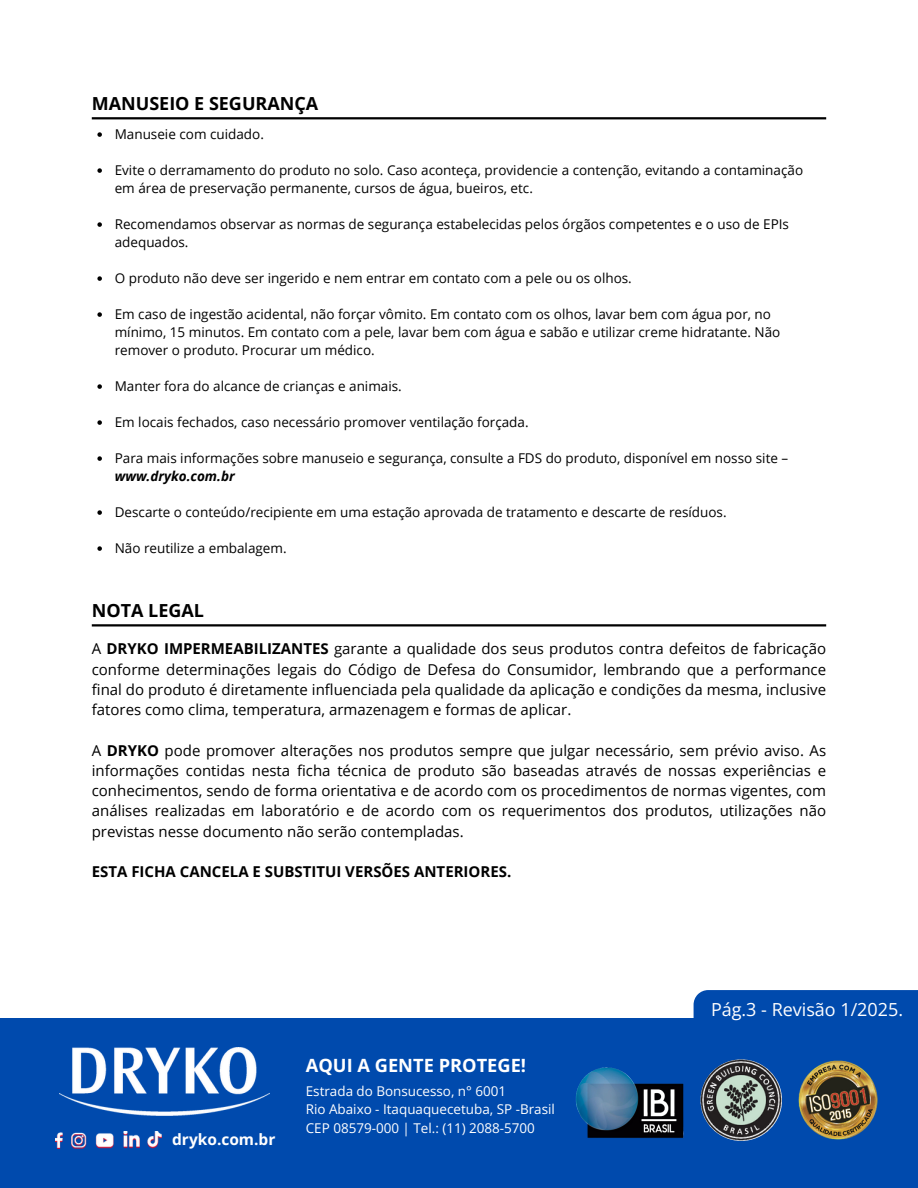
<style>
.page{position:relative;width:918px;height:1188px;background:#fff}
.page>*{position:absolute;margin:0;border:0;box-sizing:border-box;transform-origin:0 0}
.t1{font:700 18.3px "Open Sans";color:#fff}
.t2{font:700 18px "Open Sans";color:#000}
.t3{font:18px "Open Sans";color:#fff}
.t4{font:700 15.45px "Open Sans";color:#fff}
.t5{font:15px/20.2px "Open Sans";color:#000;text-align:justify}
.t6{font:700 15px "Open Sans";color:#000}
.t7{font:13.5px/18px "Open Sans";color:#000}
.t8{font:13.5px "Open Sans";color:#fff}
.s1{font-weight:700;font-style:italic}
.s2{font-weight:700}
</style>
<div class="page">
<div style="left:0;top:1019px;width:918px;height:169px;background:#004aad"></div>
<img style="left:56px;top:1147px;width:100px;height:1px">
<img style="left:798px;top:1060px;width:80px;height:80px">
<img style="left:701px;top:1059px;width:81px;height:82px">
<img style="left:575px;top:1067px;width:109px;height:71px">
<div style="left:694px;top:990px;width:224px;height:29px;background:#004aad"></div>
<img style="left:55px;top:1132px;width:107px;height:15px">
<img style="left:59px;top:1048px;width:211px;height:67px">
<hr style="left:92px;top:624px;width:734px;height:3px;background:#000">
<hr style="left:92px;top:117px;width:734px;height:2px;background:#000">
<svg style="left:97px;top:132px;width:5px;height:5px"></svg>
<svg style="left:97px;top:168px;width:5px;height:5px"></svg>
<svg style="left:97px;top:222px;width:5px;height:5px"></svg>
<svg style="left:97px;top:276px;width:5px;height:5px"></svg>
<svg style="left:97px;top:312px;width:5px;height:5px"></svg>
<svg style="left:97px;top:384px;width:5px;height:5px"></svg>
<svg style="left:97px;top:420px;width:5px;height:5px"></svg>
<svg style="left:97px;top:456px;width:5px;height:5px"></svg>
<svg style="left:97px;top:510px;width:5px;height:5px"></svg>
<svg style="left:97px;top:546px;width:5px;height:5px"></svg>
<p class="t2" style="left:92px;top:91px;width:228px">MANUSEIO E SEGURANÇA</p>
<p class="t7" style="left:115px;top:125px;width:151px">Manuseie com cuidado.</p>
<h1 class="t7" style="left:115px;top:161px;width:690px">Evite o derramamento do produto no solo. Caso aconteça, providencie a contenção, evitando a contaminação em área de preservação permanente, cursos de água, bueiros, etc.</h1>
<p class="t7" style="left:115px;top:215px;width:676px">Recomendamos observar as normas de segurança estabelecidas pelos órgãos competentes e o uso de EPIs adequados.</p>
<h5 class="t7" style="left:115px;top:269px;width:519px">O produto não deve ser ingerido e nem entrar em contato com a pele ou os olhos.</h5>
<h5 class="t7" style="left:115px;top:305px;width:667px">Em caso de ingestão acidental, não forçar vômito. Em contato com os olhos, lavar bem com água por, no mínimo, 15 minutos. Em contato com a pele, lavar bem com água e sabão e utilizar creme hidratante. Não remover o produto. Procurar um médico.</h5>
<h3 class="t7" style="left:115px;top:377px;width:289px">Manter fora do alcance de crianças e animais.</h3>
<h2 class="t7" style="left:115px;top:413px;width:415px">Em locais fechados, caso necessário promover ventilação forçada.</h2>
<p class="t7" style="left:115px;top:449px;width:675px">Para mais informações sobre manuseio e segurança, consulte a FDS do produto, disponível em nosso site – <span class="s1">www.dryko.com.br</span></p>
<p class="t7" style="left:115px;top:503px;width:613px">Descarte o conteúdo/recipiente em uma estação aprovada de tratamento e descarte de resíduos.</p>
<p class="t7" style="left:115px;top:539px;width:173px">Não reutilize a embalagem.</p>
<p class="t2" style="left:92px;top:598px;width:114px">NOTA LEGAL</p>
<p class="t5" style="left:92px;top:638px;width:736px">A <span class="s2">DRYKO IMPERMEABILIZANTES</span> garante a qualidade dos seus produtos contra defeitos de fabricação conforme determinações legais do Código de Defesa do Consumidor, lembrando que a performance final do produto é diretamente influenciada pela qualidade da aplicação e condições da mesma, inclusive fatores como clima, temperatura, armazenagem e formas de aplicar.</p>
<p class="t5" style="left:92px;top:740px;width:736px">A <span class="s2">DRYKO</span> pode promover alterações nos produtos sempre que julgar necessário, sem prévio aviso. As informações contidas nesta ficha técnica de produto são baseadas através de nossas experiências e conhecimentos, sendo de forma orientativa e de acordo com os procedimentos de normas vigentes, com análises realizadas em laboratório e de acordo com os requerimentos dos produtos, utilizações não previstas nesse documento não serão contempladas.</p>
<p class="t6" style="left:92px;top:861px;width:421px">ESTA FICHA CANCELA E SUBSTITUI VERSÕES ANTERIORES.</p>
<p class="t4" style="left:172px;top:1129px;width:105px">dryko.com.br</p>
<p class="t1" style="left:306px;top:1052px;width:222px">AQUI A GENTE PROTEGE!</p>
<p class="t8" style="left:306px;top:1081px;width:202px">Estrada do Bonsucesso, n° 6001</p>
<p class="t8" style="left:306px;top:1100px;width:251px">Rio Abaixo - Itaquaquecetuba, SP -Brasil</p>
<p class="t8" style="left:306px;top:1118px;width:231px">CEP 08579-000 | Tel.: (11) 2088-5700</p>
<h1 class="t3" style="left:711px;top:997px;width:194px">Pág.3 - Revisão 1/2025.</h1>
</div>
